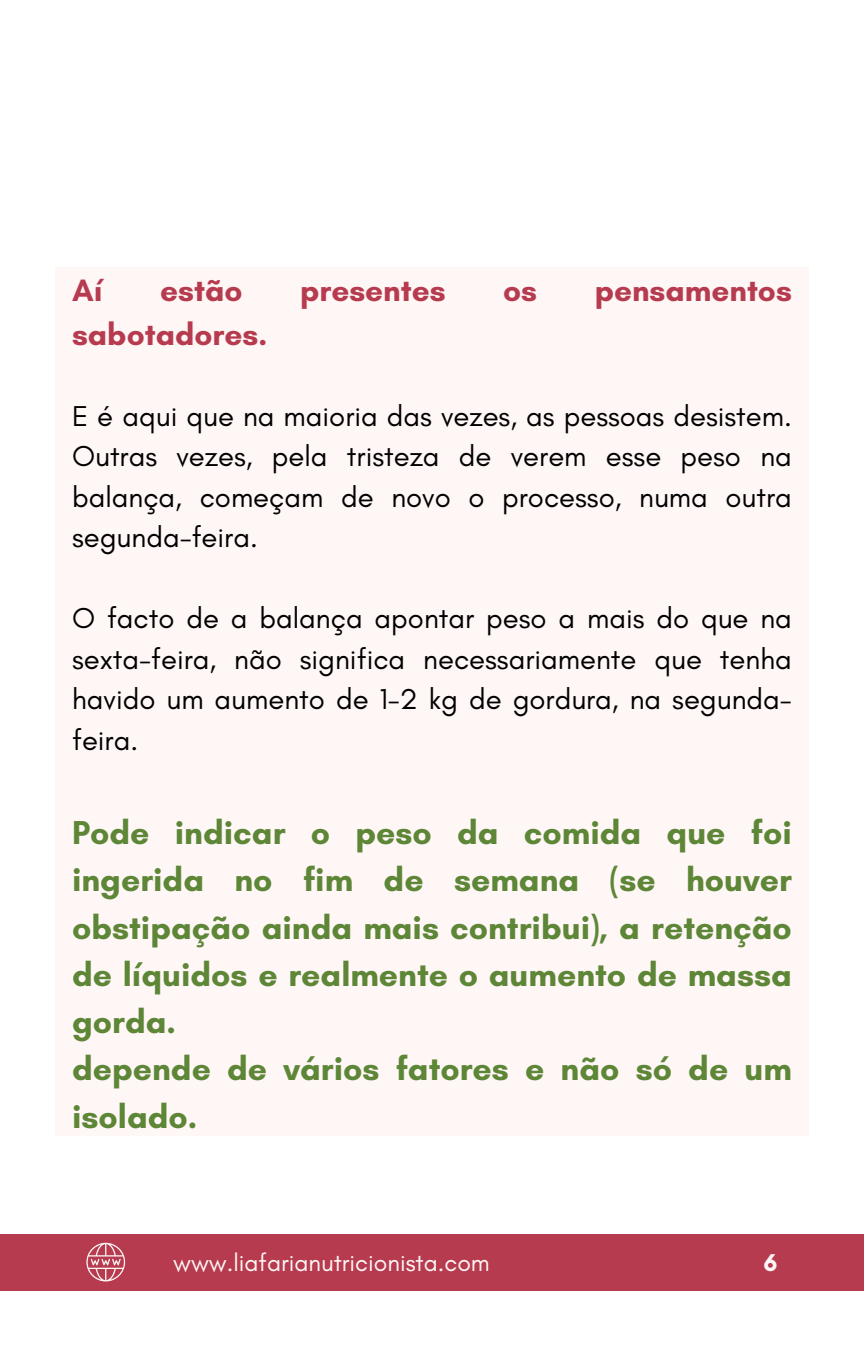
<style>
.page{position:relative;width:864px;height:1350px;background:#fff}
.page>*{position:absolute;margin:0;border:0;box-sizing:border-box;transform-origin:0 0}
.t1{font:700 33.75px/47.2px "Glacial Indifference";color:#5d8637}
.t2{font:700 31.5px "Glacial Indifference";color:#b63b4f}
.t3{font:29.25px/40.5px "Glacial Indifference";color:#000;text-align:justify}
.t4{font:24.75px "Glacial Indifference";color:#fff6f6}
.t5{font:700 24.75px "Glacial Indifference";color:#fff6f6}
</style>
<div class="page">
<div style="left:55px;top:267px;width:754px;height:869px;background:#fff6f6"></div>
<div style="left:0;top:1234px;width:864px;height:56px;background:#b63b4f"></div>
<svg style="left:86px;top:1243px;width:39px;height:38px"></svg>
<h1 class="t2" style="left:72px;top:271px;width:32px">Aí</h1>
<h1 class="t2" style="left:160px;top:271px;width:84px">estão</h1>
<h1 class="t2" style="left:300px;top:271px;width:147px">presentes</h1>
<h1 class="t2" style="left:503px;top:271px;width:35px">os</h1>
<h1 class="t2" style="left:595px;top:271px;width:199px">pensamentos</h1>
<h1 class="t2" style="left:72px;top:315px;width:197px">sabotadores.</h1>
<h2 class="t3" style="left:72px;top:395px;width:721px">E é aqui que na maioria das vezes, as pessoas desistem.<br>Outras vezes, pela tristeza de verem esse peso na balança, começam de novo o processo, numa outra segunda-feira.</h2>
<h2 class="t3" style="left:72px;top:598px;width:721px">O facto de a balança apontar peso a mais do que na sexta-feira, não significa necessariamente que tenha havido um aumento de 1-2 kg de gordura, na segunda&shy;feira.</h2>
<h1 class="t1" style="left:72px;top:809px;width:721px">Pode indicar o peso da comida que foi ingerida no fim de semana (se houver obstipação ainda mais contribui), a retenção de líquidos e realmente o aumento de massa gorda.<br>depende de vários fatores e não só de um isolado.</h1>
<p class="t4" style="left:173px;top:1247px;width:318px">www.liafarianutricionista.com</p>
<p class="t5" style="left:764px;top:1247px;width:16px">6</p>
</div>
